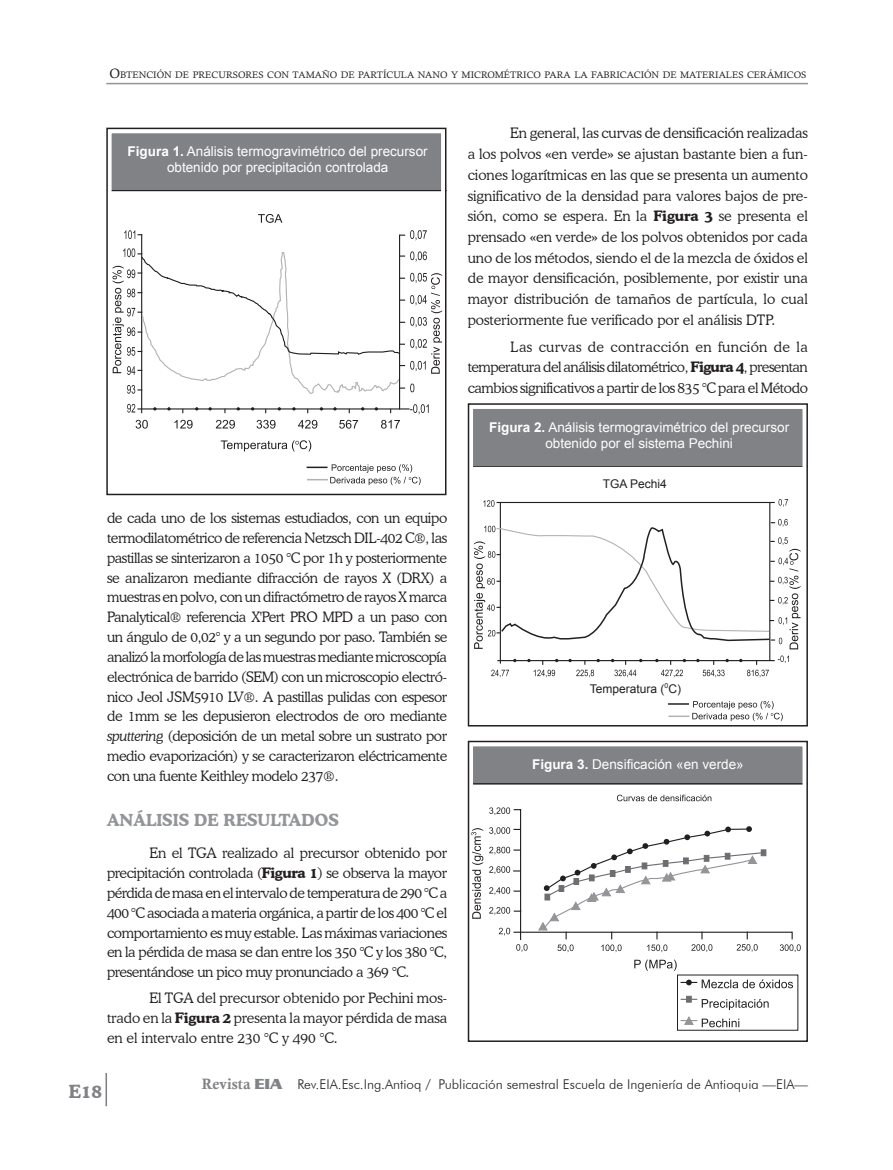
<style>
.page{position:relative;width:893px;height:1170px;background:#fff}
.page>*{position:absolute;margin:0;border:0;box-sizing:border-box;transform-origin:0 0}
.t1{font:700 18px "Cooper BT";color:#808285}
.t2{font:700 16.5px "Cooper BT";color:#939598}
.t3{font:300 14.25px/19.8px "Cooper BT";letter-spacing:-.025em;color:#231f20;text-align:justify}
.t4{font:13.5px/16.2px "Arial";color:#fff;text-align:center}
.t5{font:300 13.5px "Futura BT";color:#231f20}
.t6{font:12px "Arial";color:#231f20}
.t7{font:9.45px "Calisto";color:#231f20}
.s1{font-size:13.5px}
.s2{font-weight:700}
.s3{font-style:italic}
.s4{font-family:"Calis MT Bol";font-weight:400;font-size:15px;color:#808285}
.s5{font-family:"Serpentine D";font-weight:700;font-size:15px;color:#808285}
</style>
<div class="page">
<hr style="left:106px;top:83px;width:702px;height:1px;background:#939598">
<hr style="left:106px;top:1072px;width:1px;height:34px;background:#7c7e81">
<hr style="left:107px;top:190px;width:339px;height:1px;background:#231f20">
<div style="left:108px;top:129px;width:337px;height:61px;background:#808285"></div>
<div style="left:107px;top:129px;width:339px;height:365px;border:4px solid #fff"></div>
<div style="left:106px;top:128px;width:340px;height:367px;border:2px solid #231f20"></div>
<hr style="left:141px;top:234px;width:1px;height:179px;background:#231f20">
<hr style="left:399px;top:234px;width:1px;height:175px;background:#231f20">
<svg style="left:400px;top:230px;width:27px;height:10px"></svg>
<svg style="left:221px;top:440px;width:90px;height:11px"></svg>
<svg style="left:258px;top:214px;width:24px;height:9px"></svg>
<svg style="left:136px;top:420px;width:12px;height:8px"></svg>
<svg style="left:174px;top:420px;width:19px;height:8px"></svg>
<svg style="left:216px;top:420px;width:19px;height:8px"></svg>
<svg style="left:257px;top:420px;width:19px;height:8px"></svg>
<svg style="left:298px;top:420px;width:19px;height:8px"></svg>
<svg style="left:339px;top:420px;width:19px;height:8px"></svg>
<svg style="left:381px;top:420px;width:19px;height:8px"></svg>
<svg style="left:113px;top:248px;width:329px;height:166px"></svg>
<svg style="left:124px;top:230px;width:18px;height:9px"></svg>
<hr style="left:468px;top:465px;width:340px;height:2px;background:#231f20">
<div style="left:469px;top:405px;width:337px;height:60px;background:#808285"></div>
<div style="left:469px;top:404px;width:338px;height:322px;border:4px solid #fff"></div>
<div style="left:468px;top:403px;width:340px;height:323px;border:2px solid #231f20"></div>
<hr style="left:497px;top:660px;width:278px;height:1px;background:#231f20">
<hr style="left:500px;top:502px;width:1px;height:161px;background:#231f20">
<hr style="left:497px;top:502px;width:278px;height:1px;background:#231f20">
<hr style="left:769px;top:503px;width:1px;height:157px;background:#231f20">
<svg style="left:483px;top:500px;width:11px;height:6px"></svg>
<svg style="left:491px;top:669px;width:18px;height:8px"></svg>
<svg style="left:527px;top:658px;width:31px;height:19px"></svg>
<svg style="left:568px;top:658px;width:32px;height:19px"></svg>
<svg style="left:611px;top:658px;width:31px;height:19px"></svg>
<svg style="left:655px;top:658px;width:31px;height:19px"></svg>
<svg style="left:696px;top:658px;width:33px;height:19px"></svg>
<svg style="left:739px;top:658px;width:30px;height:19px"></svg>
<svg style="left:778px;top:655px;width:11px;height:8px"></svg>
<svg style="left:778px;top:499px;width:10px;height:7px"></svg>
<svg style="left:474px;top:519px;width:327px;height:130px"></svg>
<hr style="left:468px;top:783px;width:340px;height:1px;background:#231f20">
<div style="left:469px;top:742px;width:337px;height:40px;background:#808285"></div>
<div style="left:469px;top:741px;width:338px;height:302px;border:4px solid #fff"></div>
<div style="left:468px;top:740px;width:340px;height:301px;border:2px solid #231f20"></div>
<svg style="left:471px;top:828px;width:12px;height:90px"></svg>
<svg style="left:634px;top:959px;width:43px;height:11px"></svg>
<hr style="left:520px;top:809px;width:1px;height:130px;background:#231f20">
<hr style="left:513px;top:931px;width:279px;height:1px;background:#231f20">
<svg style="left:516px;top:944px;width:12px;height:7px"></svg>
<svg style="left:780px;top:931px;width:21px;height:21px"></svg>
<svg style="left:499px;top:927px;width:11px;height:8px"></svg>
<svg style="left:489px;top:907px;width:31px;height:7px"></svg>
<svg style="left:489px;top:887px;width:31px;height:7px"></svg>
<svg style="left:489px;top:866px;width:31px;height:8px"></svg>
<svg style="left:489px;top:846px;width:31px;height:8px"></svg>
<svg style="left:489px;top:827px;width:31px;height:8px"></svg>
<svg style="left:489px;top:807px;width:31px;height:8px"></svg>
<svg style="left:617px;top:794px;width:94px;height:7px"></svg>
<svg style="left:538px;top:826px;width:228px;height:126px"></svg>
<svg style="left:683px;top:857px;width:6px;height:7px"></svg>
<svg style="left:681px;top:979px;width:112px;height:9px"></svg>
<svg style="left:681px;top:998px;width:88px;height:11px"></svg>
<svg style="left:686px;top:995px;width:6px;height:7px"></svg>
<svg style="left:681px;top:1016px;width:58px;height:11px"></svg>
<svg style="left:307px;top:464px;width:114px;height:21px"></svg>
<svg style="left:668px;top:701px;width:115px;height:20px"></svg>
<p class="t7" style="left:109px;top:69px;width:698px"><span class="s1">O</span>BTENCIÓN DE PRECURSORES CON TAMAÑO DE PARTÍCULA NANO Y MICROMÉTRICO PARA LA FABRICACIÓN DE MATERIALES CERÁMICOS</p>
<p class="t4" style="left:128px;top:143px;width:302px"><span class="s2">Figura 1.</span> Análisis termogravimétrico del precursor obtenido por precipitación controlada</p>
<p class="t3" style="left:107px;top:508px;width:342px">de cada uno de los sistemas estudiados, con un equipo termodilatométrico de referencia Netzsch DIL-402 C®, las pastillas se sinterizaron a 1050 °C por 1h y posteriormente se analizaron mediante difracción de rayos X (DRX) a muestras en polvo, con un difractómetro de rayos X marca Panalytical® referencia X'Pert PRO MPD a un paso con un ángulo de 0,02° y a un segundo por paso. También se analizó la morfología de las muestras mediante microscopía electrónica de barrido (SEM) con un microscopio electró&shy;nico Jeol JSM5910 LV®. A pastillas pulidas con espesor de 1mm se les depusieron electrodos de oro mediante <span class="s3">sputtering</span> (deposición de un metal sobre un sustrato por medio evaporización) y se caracterizaron eléctricamente con una fuente Keithley modelo 237®.</p>
<p class="t2" style="left:107px;top:809px;width:12px">ANÁLISIS</p>
<p class="t2" style="left:194px;top:809px;width:42px">DE RESULTAD</p>
<p class="t2" style="left:315px;top:809px;width:25px">OS</p>
<p class="t3" style="left:107px;top:843px;width:342px;text-indent:43px">En el TGA realizado al precursor obtenido por precipitación controlada (<span class="s2">Figura 1</span>) se observa la mayor pérdida de masa en el intervalo de temperatura de 290 °C a 400 °C asociada a materia orgánica, a partir de los 400 °C el comportamiento es muy estable. Las máximas variaciones en la pérdida de masa se dan entre los 350 °C y los 380 °C, presentándose un pico muy pronunciado a 369 °C.</p>
<p class="t3" style="left:107px;top:988px;width:342px;text-indent:43px">El TGA del precursor obtenido por Pechini mos&shy;trado en la <span class="s2">Figura 2</span> presenta la mayor pérdida de masa en el intervalo entre 230 °C y 490 °C.</p>
<p class="t3" style="left:468px;top:123px;width:342px;line-height:20.7px;text-indent:43px">En general, las curvas de densificación realizadas a los polvos «en verde» se ajustan bastante bien a fun&shy;ciones logarítmicas en las que se presenta un aumento significativo de la densidad para valores bajos de pre&shy;sión, como se espera. En la <span class="s2">Figura 3</span> se presenta el prensado «en verde» de los polvos obtenidos por cada uno de los métodos, siendo el de la mezcla de óxidos el de mayor densificación, posiblemente, por existir una mayor distribución de tamaños de partícula, lo cual posteriormente fue verificado por el análisis DTP.</p>
<p class="t3" style="left:468px;top:336px;width:342px;line-height:20.7px;text-indent:43px">Las curvas de contracción en función de la temperatura del análisis dilatométrico, <span class="s2">Figura 4</span>, presentan cambios significativos a partir de los 835 °C para el Método</p>
<p class="t4" style="left:489px;top:419px;width:302px"><span class="s2">Figura 2.</span> Análisis termogravimétrico del precursor obtenido por el sistema Pechini</p>
<p class="t6" style="left:603px;top:476px;width:66px">TGA Pechi4</p>
<p class="t6" style="left:590px;top:680px;width:93px">Temperatura (<sup>0</sup>C)</p>
<p class="t4" style="left:532px;top:756px;width:213px"><span class="s2">Figura 3.</span> Densificación «en verde»</p>
<p class="t1" style="left:69px;top:1080px;width:35px">E18</p>
<p class="t5" style="left:202px;top:1076px;width:608px"><span class="s4">Revista</span> <span class="s5">EIA</span> Rev.EIA.Esc.Ing.Antioq / Publicación semestral Escuela de Ingeniería de Antioquia —EIA—</p>
</div>
